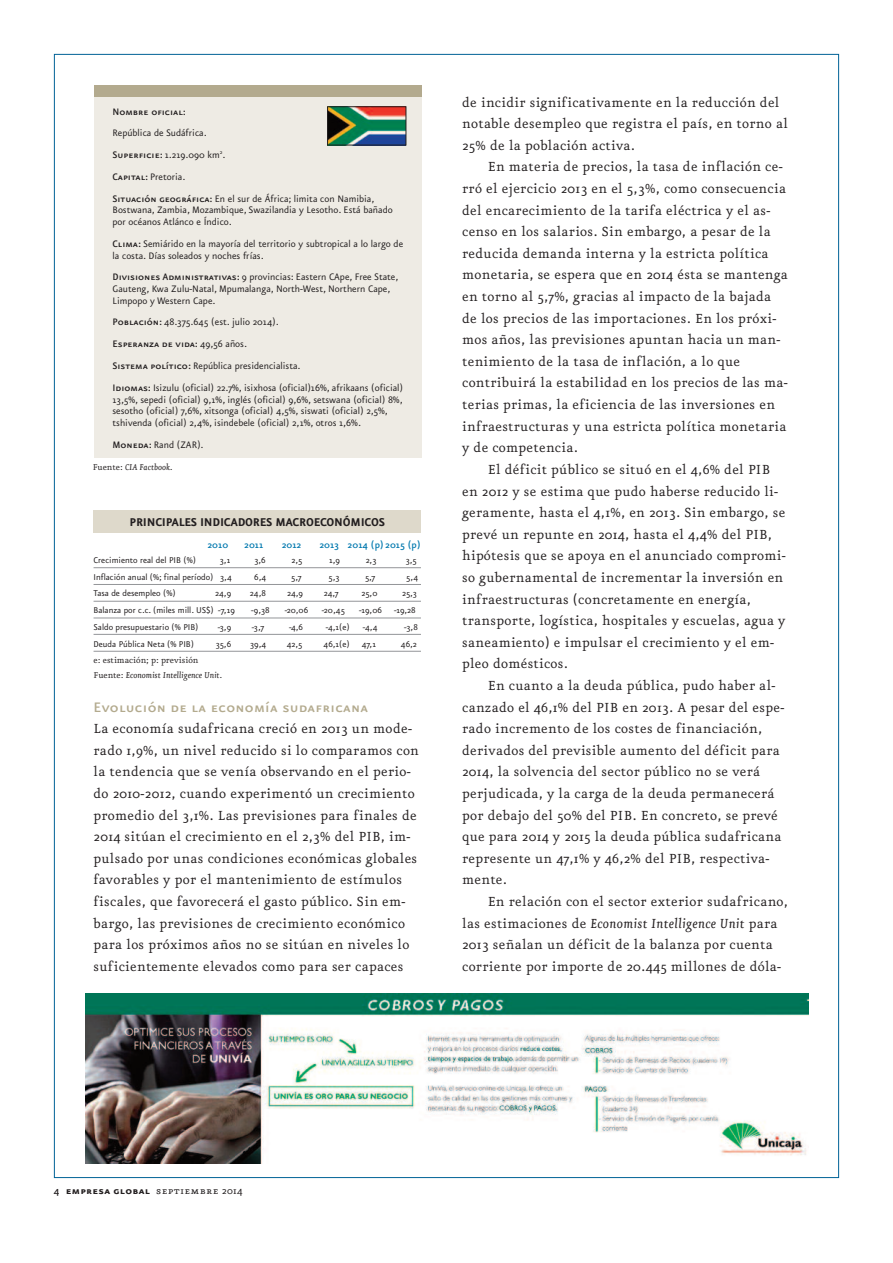
<style>
.page{position:relative;width:893px;height:1263px;background:#fff}
.page>*{position:absolute;margin:0;border:0;box-sizing:border-box;transform-origin:0 0}
.t1{font:16.5px "Eureka Sans Medium Caps";letter-spacing:.02em;color:#b3aa8e}
.t2{font:15.75px/21.6px "Eureka";letter-spacing:.02em;color:#231f20}
.t3{font:700 13.5px "Eureka Sans";letter-spacing:-.015em;color:#231f20}
.t4{font:12px "Eureka Sans Bold Caps";letter-spacing:.025em;color:#231f20}
.t5{font:11.25px/11.7px "Eureka Sans";color:#231f20}
.t6{font:11.25px "Eureka Sans Medium Caps";color:#231f20}
.t7{font:500 11.25px "Eureka Sans";color:#0078ae}
.t8{font:10.2px "Eureka Sans";color:#231f20}
.t9{font:10.2px/14.7px "Eureka";color:#231f20}
.t10{font:italic 10.2px "Eureka";color:#231f20}
.s1{font-family:"Eureka Sans Medium Caps"}
.s2{font-family:"Eureka Sans"}
.s3{font-style:normal}
.s4{font-style:italic}
.s5{font-family:"Eureka";font-weight:500}
.s6{font-family:"Eureka Small Caps"}
.s7{font-family:"Eureka"}
</style>
<div class="page">
<img style="left:86px;top:993px;width:722px;height:170px">
<div style="left:94px;top:85px;width:327px;height:372px;background:#eeebe4"></div>
<img style="left:329px;top:109px;width:75px;height:34px">
<div style="left:327px;top:107px;width:79px;height:38px;border:1px solid #231f20"></div>
<div style="left:94px;top:85px;width:327px;height:12px;background:#b3aa8e"></div>
<hr style="left:94px;top:567px;width:327px;height:1px;background:#939598">
<hr style="left:94px;top:584px;width:327px;height:1px;background:#939598">
<hr style="left:94px;top:601px;width:327px;height:1px;background:#939598">
<hr style="left:94px;top:618px;width:327px;height:1px;background:#939598">
<hr style="left:94px;top:634px;width:327px;height:1px;background:#939598">
<hr style="left:94px;top:651px;width:327px;height:1px;background:#939598">
<div style="left:94px;top:510px;width:327px;height:23px;background:#ded9cb"></div>
<p class="t6" style="left:113px;top:104px;width:75px">Nombre oficial:</p>
<p class="t5" style="left:113px;top:123px;width:263px;line-height:21.9px">República de Sudáfrica.<br><span class="s1">Superficie:</span> 1.219.090 km<sup>2</sup>.<br><span class="s1">Capital:</span> Pretoria.<br><span class="s1">Situación geográfica:</span> En el sur de África; limita con Namibia,</p>
<p class="t5" style="left:113px;top:205px;width:282px">Bostwana, Zambia, Mozambique, Swazilandia y Lesotho. Está bañado por océanos Atlánco e Índico.</p>
<p class="t5" style="left:113px;top:238px;width:292px"><span class="s1">Clima:</span> Semiárido en la mayoría del territorio y subtropical a lo largo de la costa. Días soleados y noches frías.</p>
<p class="t5" style="left:113px;top:272px;width:287px"><span class="s1">Divisiones Administrativas:</span> 9 provincias: Eastern CApe, Free State,<br>Gauteng, Kwa Zulu-Natal, Mpumalanga, North-West, Northern Cape,<br>Limpopo y Western Cape.</p>
<p class="t5" style="left:113px;top:317px;width:168px"><span class="s1">Población:</span> 48.375.645 (est. julio 2014).</p>
<p class="t6" style="left:113px;top:337px;width:136px">Esperanza de vida: <span class="s2">49,56 años.</span></p>
<p class="t5" style="left:113px;top:355px;width:292px;line-height:21.9px"><span class="s1">Sistema político:</span> República presidencialista.<br><span class="s1">Idiomas:</span> Isizulu (oficial) 22.7%, isixhosa (oficial)16%, afrikaans (oficial)</p>
<p class="t5" style="left:113px;top:394px;width:292px">13,5%, sepedi (oficial) 9,1%, inglés (oficial) 9,6%, setswana (oficial) 8%, sesotho (oficial) 7,6%, xitsonga (oficial) 4,5%, siswati (oficial) 2,5%, tshivenda (oficial) 2,4%, isindebele (oficial) 2,1%, otros 1,6%.</p>
<p class="t5" style="left:113px;top:439px;width:93px"><span class="s1">Moneda:</span> Rand (ZAR).</p>
<p class="t10" style="left:93px;top:462px;width:81px"><span class="s3">Fuente:</span> CIA Factbook.</p>
<p class="t3" style="left:130px;top:515px;width:257px">PRINCIPALES INDICADORES MACROECONÓMICOS</p>
<p class="t7" style="left:207px;top:538px;width:22px">2010</p>
<p class="t7" style="left:244px;top:538px;width:21px">2011</p>
<p class="t7" style="left:282px;top:538px;width:21px">2012</p>
<p class="t7" style="left:319px;top:538px;width:103px">2013 2014 (p) 2015 (p)</p>
<p class="t8" style="left:94px;top:555px;width:104px">Crecimiento real del PIB (%)</p>
<p class="t8" style="left:220px;top:555px;width:12px">3,1</p>
<p class="t8" style="left:254px;top:555px;width:13px">3,6</p>
<p class="t8" style="left:292px;top:555px;width:12px">2,5</p>
<p class="t8" style="left:329px;top:555px;width:12px">1,9</p>
<p class="t8" style="left:366px;top:555px;width:12px">2,3</p>
<p class="t8" style="left:406px;top:555px;width:12px">3,5</p>
<p class="t8" style="left:94px;top:572px;width:140px">Inflación anual (%; final período) 3,4</p>
<p class="t8" style="left:254px;top:572px;width:14px">6,4</p>
<p class="t8" style="left:291px;top:572px;width:12px">5,7</p>
<p class="t8" style="left:329px;top:572px;width:13px">5,3</p>
<p class="t8" style="left:365px;top:572px;width:12px">5,7</p>
<p class="t8" style="left:406px;top:572px;width:13px">5,4</p>
<p class="t8" style="left:94px;top:589px;width:84px">Tasa de desempleo (%)</p>
<p class="t8" style="left:215px;top:589px;width:17px">24,9</p>
<p class="t8" style="left:250px;top:589px;width:18px">24,8</p>
<p class="t8" style="left:287px;top:589px;width:17px">24,9</p>
<p class="t8" style="left:324px;top:589px;width:16px">24,7</p>
<p class="t8" style="left:361px;top:589px;width:18px">25,0</p>
<p class="t8" style="left:402px;top:589px;width:16px">25,3</p>
<p class="t8" style="left:94px;top:605px;width:143px">Balanza por c.c. (miles mill. US$) -7,19</p>
<p class="t8" style="left:251px;top:605px;width:20px">-9,38</p>
<p class="t8" style="left:285px;top:605px;width:25px">-20,06</p>
<p class="t8" style="left:322px;top:605px;width:25px">-20,45</p>
<p class="t8" style="left:359px;top:605px;width:58px">-19,06 -19,28</p>
<p class="t8" style="left:94px;top:622px;width:106px">Saldo presupuestario (% PIB)</p>
<p class="t8" style="left:218px;top:622px;width:15px">-3,9</p>
<p class="t8" style="left:252px;top:622px;width:14px">-3,7</p>
<p class="t8" style="left:289px;top:622px;width:16px">-4,6</p>
<p class="t8" style="left:326px;top:622px;width:25px">-4,1(e)</p>
<p class="t8" style="left:363px;top:622px;width:16px">-4,4</p>
<p class="t8" style="left:404px;top:622px;width:15px">-3,8</p>
<p class="t8" style="left:94px;top:639px;width:102px">Deuda Pública Neta (% PIB)</p>
<p class="t8" style="left:216px;top:639px;width:17px">35,6</p>
<p class="t8" style="left:250px;top:639px;width:18px">39,4</p>
<p class="t8" style="left:287px;top:639px;width:17px">42,5</p>
<p class="t8" style="left:324px;top:639px;width:54px">46,1(e) 47,1</p>
<p class="t8" style="left:401px;top:639px;width:17px">46,2</p>
<p class="t9" style="left:94px;top:653px;width:130px">e: estimación; p: previsión<br>Fuente: <span class="s4">Economist Intelligence Unit.</span></p>
<p class="t1" style="left:94px;top:696px;width:276px">Evolución de la economía sudafricana</p>
<p class="t2" style="left:94px;top:718px;width:327px">La economía sudafricana creció en 2013 un mode&shy;rado 1,9%, un nivel reducido si lo comparamos con la tendencia que se venía observando en el perio&shy;do 2010-2012, cuando experimentó un crecimiento promedio del 3,1%. Las previsiones para finales de 2014 sitúan el crecimiento en el 2,3% del PIB, im&shy;pulsado por unas condiciones económicas globales favorables y por el mantenimiento de estímulos fiscales, que favorecerá el gasto público. Sin em&shy;bargo, las previsiones de crecimiento económico para los próximos años no se sitúan en niveles lo suficientemente elevados como para ser capaces</p>
<p class="t2" style="left:462px;top:92px;width:327px">de incidir significativamente en la reducción del notable desempleo que registra el país, en torno al<br>25% de la población activa.</p>
<p class="t2" style="left:462px;top:157px;width:327px;text-indent:26px">En materia de precios, la tasa de inflación ce&shy;rró el ejercicio 2013 en el 5,3%, como consecuencia del encarecimiento de la tarifa eléctrica y el as&shy;censo en los salarios. Sin embargo, a pesar de la reducida demanda interna y la estricta política monetaria, se espera que en 2014 ésta se mantenga en torno al 5,7%, gracias al impacto de la bajada de los precios de las importaciones. En los próxi&shy;mos años, las previsiones apuntan hacia un man&shy;tenimiento de la tasa de inflación, a lo que contribuirá la estabilidad en los precios de las ma&shy;terias primas, la eficiencia de las inversiones en infraestructuras y una estricta política monetaria y de competencia.</p>
<p class="t2" style="left:462px;top:459px;width:325px;text-indent:26px">El déficit público se situó en el 4,6% del PIB en 2012 y se estima que pudo haberse reducido li&shy;geramente, hasta el 4,1%, en 2013. Sin embargo, se prevé un repunte en 2014, hasta el 4,4% del PIB, hipótesis que se apoya en el anunciado compromi&shy;so gubernamental de incrementar la inversión en infraestructuras (concretamente en energía, transporte, logística, hospitales y escuelas, agua y saneamiento) e impulsar el crecimiento y el em&shy;pleo domésticos.</p>
<p class="t2" style="left:462px;top:675px;width:324px;text-indent:26px">En cuanto a la deuda pública, pudo haber al&shy;canzado el 46,1% del PIB en 2013. A pesar del espe&shy;rado incremento de los costes de financiación, derivados del previsible aumento del déficit para 2014, la solvencia del sector público no se verá perjudicada, y la carga de la deuda permanecerá por debajo del 50% del PIB. En concreto, se prevé que para 2014 y 2015 la deuda pública sudafricana represente un 47,1% y 46,2% del PIB, respectiva&shy;mente.</p>
<p class="t2" style="left:462px;top:891px;width:327px;text-indent:26px">En relación con el sector exterior sudafricano, las estimaciones de <span class="s4">Economist Intelligence Unit</span> para 2013 señalan un déficit de la balanza por cuenta corriente por importe de 20.445 millones de dóla-</p>
<p class="t4" style="left:54px;top:1184px;width:190px"><span class="s5">4</span> empresa global <span class="s6">septiembre</span> <span class="s7">2014</span></p>
</div>
